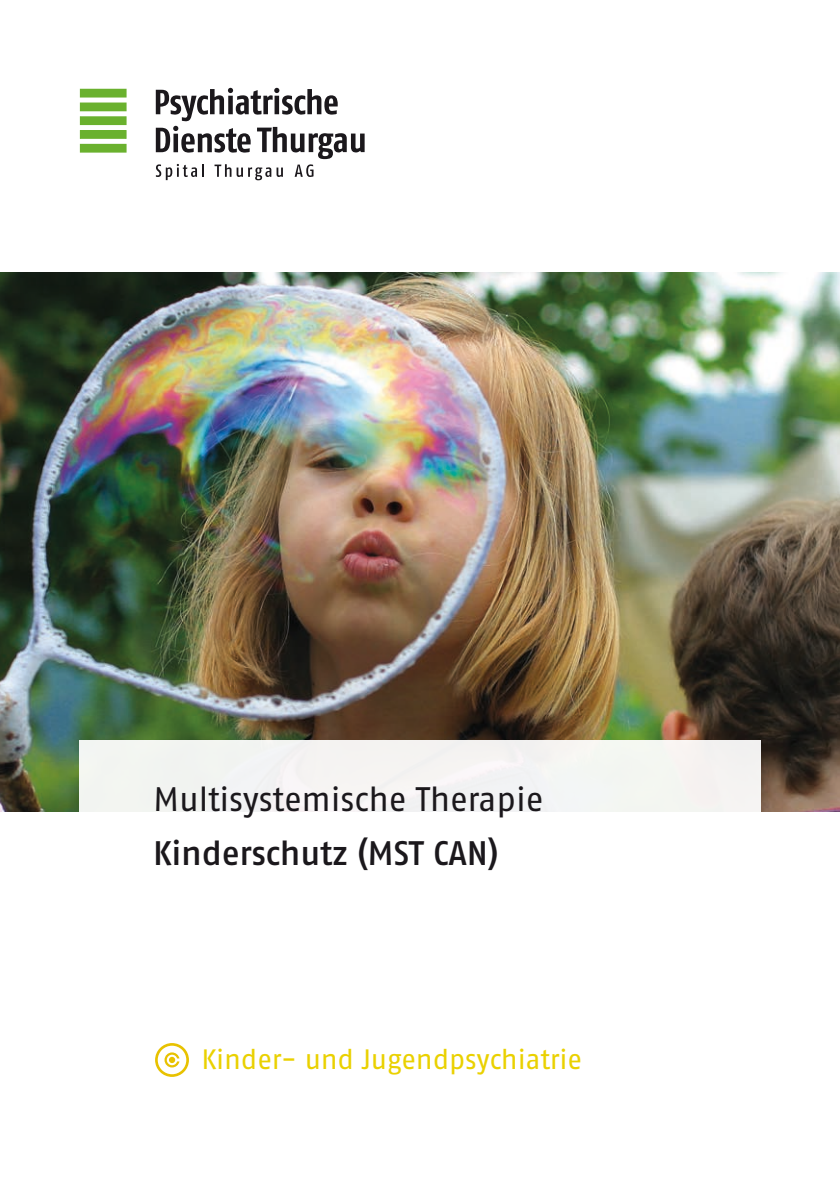
<style>
.page{position:relative;width:840px;height:1191px;background:#fff}
.page>*{position:absolute;margin:0;border:0;box-sizing:border-box;transform-origin:0 0}
.Umschlag_aussen_Tite{font:34px "Fago OT";letter-spacing:-.005em;color:#1b181c}
.Umschlag_aussen_Tite-2{font:500 34px "Fago OT";letter-spacing:-.005em;color:#1b181c}
.Umschlag_aussen_Bere{font:28px "Fago OT";letter-spacing:-.01em;color:#ead100}
</style>
<div class="page">
<img style="left:0;top:272px;width:839px;height:539px">
<div style="left:80px;top:89px;width:46px;height:8px;background:#6ab12e"></div>
<div style="left:80px;top:144px;width:46px;height:8px;background:#6ab12e"></div>
<div style="left:80px;top:103px;width:46px;height:8px;background:#6ab12e"></div>
<div style="left:80px;top:117px;width:46px;height:8px;background:#6ab12e"></div>
<div style="left:80px;top:131px;width:46px;height:7px;background:#6ab12e"></div>
<div style="left:80px;top:130px;width:46px;height:8px;border:1px solid #6ab12e"></div>
<svg style="left:156px;top:88px;width:208px;height:92px"></svg>
<div style="left:79px;top:740px;width:680px;height:244px;background:linear-gradient(to right,#fbfcfb,#fcfcfb)"></div>
<svg style="left:155px;top:1043px;width:34px;height:34px"></svg>
<p class="Umschlag_aussen_Tite" style="left:153px;top:778px;width:391px">Multisystemische Therapie</p>
<p class="Umschlag_aussen_Tite-2" style="left:153px;top:832px;width:346px">Kinderschutz (MST CAN)</p>
<p class="Umschlag_aussen_Bere" style="left:201px;top:1042px;width:382px">Kinder- und Jugendpsychiatrie</p>
</div>
